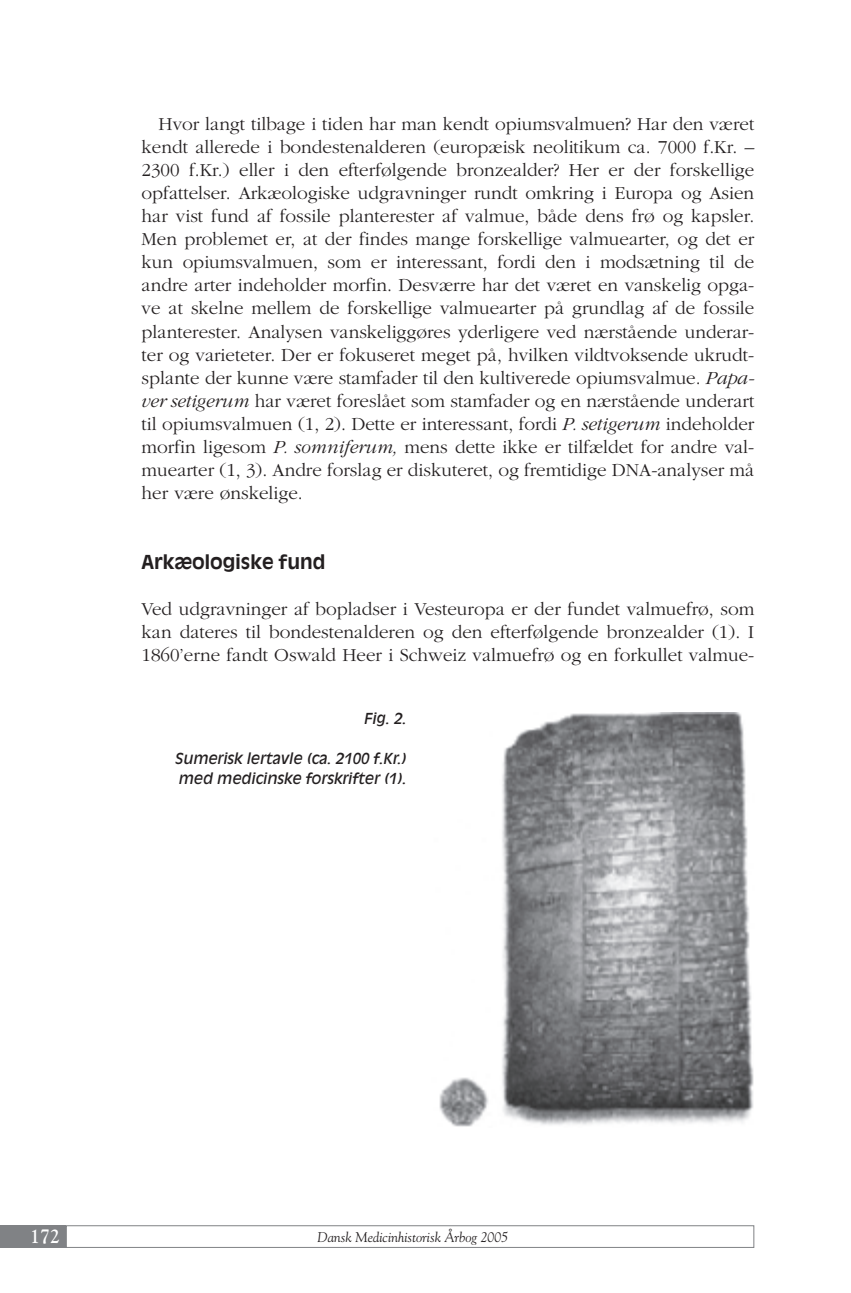
<style>
.page{position:relative;width:851px;height:1293px;background:#fff}
.page>*{position:absolute;margin:0;border:0;box-sizing:border-box;transform-origin:0 0}
.t1{font:700 20px "Goudy";color:#fff;scale:.9 1}
.t2{font:300 19px/23.2px "Garamond";color:#231f20;text-align:justify}
.t3{font:700 19px "Antique Olive";color:#231f20}
.t4{font:italic 15px/20px "Antique Olive";color:#231f20}
.t5{font:italic 14px "Goudy";color:#231f20}
.s1{font-style:italic}
</style>
<div class="page">
<div style="left:0;top:1225px;width:66px;height:23px;background:#808285"></div>
<div style="left:66px;top:1225px;width:688px;height:23px;border:1px solid #808285"></div>
<img style="left:439px;top:712px;width:315px;height:415px">
<p class="t2" style="left:142px;top:113px;width:614px;text-indent:17px">Hvor langt tilbage i tiden har man kendt opiumsvalmuen? Har den været kendt allerede i bondestenalderen (europæisk neolitikum ca. 7000 f.Kr. – 2300 f.Kr.) eller i den efterfølgende bronzealder? Her er der forskellige opfattelser. Arkæologiske udgravninger rundt omkring i Europa og Asien har vist fund af fossile planterester af valmue, både dens frø og kapsler.<br>Men problemet er, at der findes mange forskellige valmuearter, og det er kun opiumsvalmuen, som er interessant, fordi den i modsætning til de andre arter indeholder morfin. Desværre har det været en vanskelig opga&shy;ve at skelne mellem de forskellige valmuearter på grundlag af de fossile planterester. Analysen vanskeliggøres yderligere ved nærstående underar&shy;ter og varieteter. Der er fokuseret meget på, hvilken vildtvoksende ukrudt&shy;splante der kunne være stamfader til den kultiverede opiumsvalmue. <span class="s1">Papa&shy;ver setigerum</span> har været foreslået som stamfader og en nærstående underart til opiumsvalmuen (1, 2). Dette er interessant, fordi <span class="s1">P. setigerum</span> indeholder morfin ligesom <span class="s1">P. somniferum,</span> mens dette ikke er tilfældet for andre val&shy;muearter (1, 3). Andre forslag er diskuteret, og fremtidige DNA-analyser må her være ønskelige.</p>
<p class="t3" style="left:142px;top:554px;width:185px">Arkæologiske fund</p>
<p class="t2" style="left:142px;top:599px;width:614px">Ved udgravninger af bopladser i Vesteuropa er der fundet valmuefrø, som kan dateres til bondestenalderen og den efterfølgende bronzealder (1). I 1860’erne fandt Oswald Heer i Schweiz valmuefrø og en forkullet valmue-</p>
<p class="t4" style="left:363px;top:709px;width:44px">Fig. 2.</p>
<p class="t4" style="left:175px;top:749px;width:233px">Sumerisk lertavle (ca. 2100 f.Kr.) med medicinske forskrifter (1).</p>
<p class="t1" style="left:30px;top:1228px;width:35px">172</p>
<p class="t5" style="left:317px;top:1231px;width:192px">Dansk Medicinhistorisk Årbog 2005</p>
</div>
